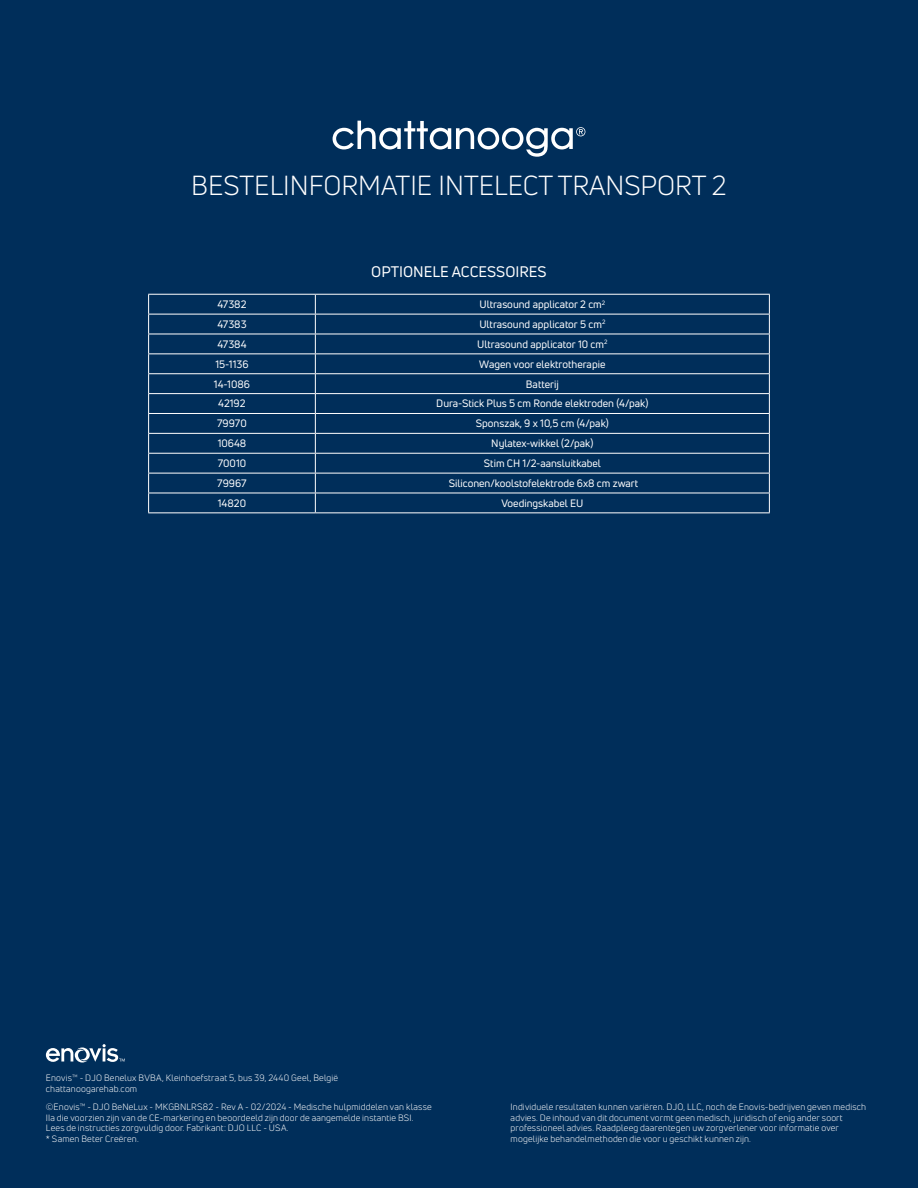
<style>
.page{position:relative;width:918px;height:1188px;background:#002e5a}
.page>*{position:absolute;margin:0;border:0;box-sizing:border-box;transform-origin:0 0}
.t1{font:27px "Uni Neue";color:#fff}
.t2{font:15px "Uni Neue";color:#fff}
.t3{font:10.5px "Uni Neue";color:#fff}
.t4{font:9px/10.8px "Uni Neue";letter-spacing:.015em;color:#fff}
</style>
<div class="page">
<svg style="left:333px;top:121px;width:252px;height:36px"></svg>
<svg style="left:46px;top:1044px;width:79px;height:19px"></svg>
<hr style="left:148px;top:294px;width:167px;height:1px;background:#fff">
<hr style="left:315px;top:294px;width:455px;height:1px;background:#fff">
<hr style="left:148px;top:314px;width:167px;height:1px;background:#fff">
<hr style="left:315px;top:314px;width:455px;height:1px;background:#fff">
<hr style="left:148px;top:334px;width:167px;height:1px;background:#fff">
<hr style="left:315px;top:334px;width:455px;height:1px;background:#fff">
<hr style="left:148px;top:353px;width:167px;height:1px;background:#fff">
<hr style="left:315px;top:353px;width:455px;height:1px;background:#fff">
<hr style="left:148px;top:373px;width:167px;height:1px;background:#fff">
<hr style="left:315px;top:373px;width:455px;height:1px;background:#fff">
<hr style="left:148px;top:493px;width:167px;height:1px;background:#fff">
<hr style="left:315px;top:493px;width:455px;height:1px;background:#fff">
<hr style="left:148px;top:393px;width:167px;height:1px;background:#fff">
<hr style="left:315px;top:393px;width:455px;height:1px;background:#fff">
<hr style="left:148px;top:413px;width:167px;height:1px;background:#fff">
<hr style="left:315px;top:413px;width:455px;height:1px;background:#fff">
<hr style="left:148px;top:433px;width:167px;height:1px;background:#fff">
<hr style="left:315px;top:433px;width:455px;height:1px;background:#fff">
<hr style="left:148px;top:453px;width:167px;height:1px;background:#fff">
<hr style="left:315px;top:453px;width:455px;height:1px;background:#fff">
<hr style="left:148px;top:473px;width:167px;height:1px;background:#fff">
<svg style="left:148px;top:295px;width:1px;height:217px"></svg>
<hr style="left:315px;top:473px;width:455px;height:1px;background:#fff">
<svg style="left:315px;top:295px;width:1px;height:217px"></svg>
<svg style="left:769px;top:295px;width:1px;height:217px"></svg>
<hr style="left:148px;top:512px;width:167px;height:1px;background:#fff">
<hr style="left:315px;top:512px;width:455px;height:1px;background:#fff">
<h1 class="t1" style="left:191px;top:169px;width:537px">BESTELINFORMATIE INTELECT TRANSPORT 2</h1>
<h2 class="t2" style="left:371px;top:263px;width:177px">OPTIONELE ACCESSOIRES</h2>
<p class="t3" style="left:217px;top:298px;width:31px">47382</p>
<p class="t3" style="left:479px;top:298px;width:127px">Ultrasound applicator 2 cm<sup>2</sup></p>
<p class="t3" style="left:217px;top:318px;width:31px">47383</p>
<p class="t3" style="left:479px;top:318px;width:128px">Ultrasound applicator 5 cm<sup>2</sup></p>
<p class="t3" style="left:217px;top:338px;width:31px">47384</p>
<p class="t3" style="left:477px;top:338px;width:132px">Ultrasound applicator 10 cm<sup>2</sup></p>
<p class="t3" style="left:215px;top:357px;width:35px">15-1136</p>
<p class="t3" style="left:479px;top:357px;width:128px">Wagen voor elektrotherapie</p>
<p class="t3" style="left:214px;top:377px;width:38px">14-1086</p>
<p class="t3" style="left:526px;top:377px;width:34px">Batterij</p>
<p class="t3" style="left:218px;top:397px;width:29px">42192</p>
<p class="t3" style="left:436px;top:397px;width:214px">Dura-Stick Plus 5 cm Ronde elektroden (4/pak)</p>
<p class="t3" style="left:217px;top:417px;width:31px">79970</p>
<p class="t3" style="left:476px;top:417px;width:134px">Sponszak, 9 x 10,5 cm (4/pak)</p>
<p class="t3" style="left:218px;top:437px;width:30px">10648</p>
<p class="t3" style="left:491px;top:437px;width:104px">Nylatex-wikkel (2/pak)</p>
<p class="t3" style="left:218px;top:457px;width:30px">70010</p>
<p class="t3" style="left:484px;top:457px;width:119px">Stim CH 1/2-aansluitkabel</p>
<p class="t3" style="left:217px;top:477px;width:31px">79967</p>
<p class="t3" style="left:449px;top:477px;width:191px">Siliconen/koolstofelektrode 6x8 cm zwart</p>
<p class="t3" style="left:218px;top:497px;width:30px">14820</p>
<p class="t3" style="left:501px;top:497px;width:84px">Voedingskabel EU</p>
<p class="t4" style="left:46px;top:1073px;width:294px">Enovis™ - DJO Benelux BVBA, Kleinhoefstraat 5, bus 39, 2440 Geel, België chattanoogarehab.com</p>
<p class="t4" style="left:46px;top:1101px;width:387px">©Enovis™ - DJO BeNeLux - MKGBNLRS82 - Rev A - 02/2024 - Medische hulpmiddelen van klasse IIa die voorzien zijn van de CE-markering en beoordeeld zijn door de aangemelde instantie BSI.<br>Lees de instructies zorgvuldig door. Fabrikant: DJO LLC - USA.<br>* Samen Beter Creëren.</p>
<p class="t4" style="left:511px;top:1101px;width:357px">Individuele resultaten kunnen variëren. DJO, LLC, noch de Enovis-bedrijven geven medisch advies. De inhoud van dit document vormt geen medisch, juridisch of enig ander soort professioneel advies. Raadpleeg daarentegen uw zorgverlener voor informatie over mogelijke behandelmethoden die voor u geschikt kunnen zijn.</p>
</div>
